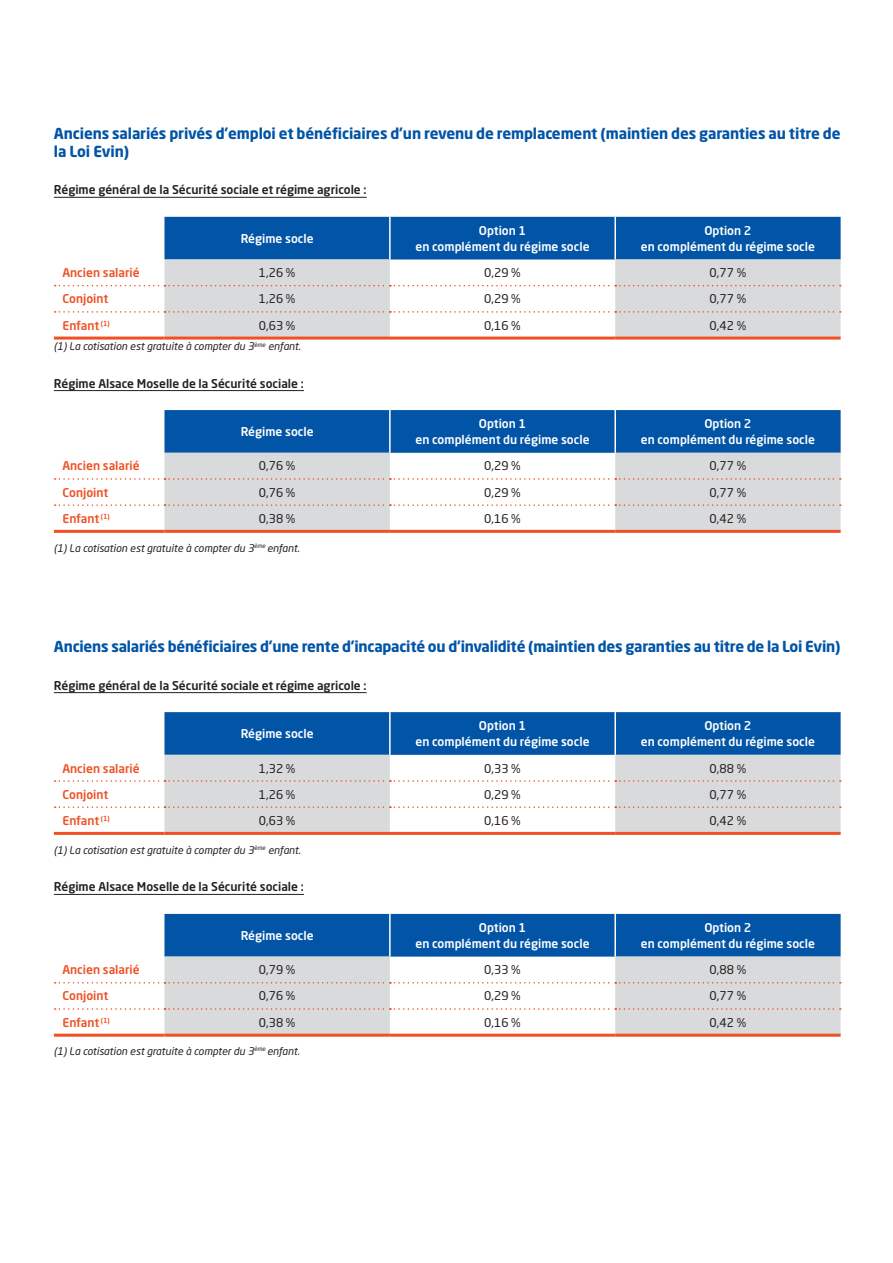
<style>
.page{position:relative;width:893px;height:1263px;background:#fff}
.page>*{position:absolute;margin:0;border:0;box-sizing:border-box;transform-origin:0 0}
.Sous_titre_-_niveau{font:700 15px/18px "Neo Sans Std";letter-spacing:-.015em;color:#0154a6}
.t1{font:500 12px "Neo Sans Std";color:#fff}
.t2{font:12px "Neo Sans Std";color:#231f20}
.sous_titre_-_niveau{font:500 12px "Neo Sans Std";color:#231f20}
.t3{font:500 12px "Neo Sans Std";color:#f05024}
.sous_titre_-_niveau-2{font:italic 10.5px "Neo Sans Std";color:#231f20}
</style>
<div class="page">
<hr style="left:54px;top:197px;width:313px;height:1px;background:#231f20">
<hr style="left:54px;top:390px;width:250px;height:1px;background:#231f20">
<hr style="left:54px;top:692px;width:313px;height:1px;background:#231f20">
<hr style="left:54px;top:894px;width:250px;height:1px;background:#231f20">
<div style="left:164px;top:217px;width:677px;height:42px;background:#0154a6"></div>
<svg style="left:164px;top:259px;width:677px;height:78px;fill:#d8dadb"></svg>
<hr style="left:389px;top:217px;width:2px;height:42px;background:#fff">
<hr style="left:614px;top:217px;width:2px;height:42px;background:#fff">
<svg style="left:55px;top:285px;width:786px;height:1px"></svg>
<hr style="left:54px;top:337px;width:110px;height:3px;background:#f05024">
<hr style="left:164px;top:337px;width:226px;height:3px;background:#f05024">
<hr style="left:390px;top:337px;width:225px;height:3px;background:#f05024">
<svg style="left:55px;top:311px;width:786px;height:2px"></svg>
<hr style="left:615px;top:337px;width:226px;height:3px;background:#f05024">
<div style="left:164px;top:410px;width:677px;height:43px;background:#0154a6"></div>
<svg style="left:164px;top:453px;width:677px;height:77px;fill:#d8dadb"></svg>
<hr style="left:389px;top:410px;width:2px;height:43px;background:#fff">
<hr style="left:614px;top:410px;width:2px;height:43px;background:#fff">
<svg style="left:55px;top:478px;width:786px;height:2px"></svg>
<hr style="left:54px;top:530px;width:110px;height:3px;background:#f05024">
<hr style="left:164px;top:530px;width:226px;height:3px;background:#f05024">
<hr style="left:390px;top:530px;width:225px;height:3px;background:#f05024">
<svg style="left:55px;top:504px;width:786px;height:2px"></svg>
<hr style="left:615px;top:530px;width:226px;height:3px;background:#f05024">
<div style="left:164px;top:712px;width:677px;height:43px;background:#0154a6"></div>
<svg style="left:164px;top:755px;width:677px;height:77px;fill:#d8dadb"></svg>
<hr style="left:389px;top:712px;width:2px;height:43px;background:#fff">
<hr style="left:614px;top:712px;width:2px;height:43px;background:#fff">
<svg style="left:55px;top:780px;width:786px;height:2px"></svg>
<hr style="left:54px;top:832px;width:110px;height:3px;background:#f05024">
<hr style="left:164px;top:832px;width:226px;height:3px;background:#f05024">
<hr style="left:390px;top:832px;width:225px;height:3px;background:#f05024">
<svg style="left:55px;top:806px;width:786px;height:2px"></svg>
<hr style="left:615px;top:832px;width:226px;height:3px;background:#f05024">
<div style="left:164px;top:914px;width:677px;height:42px;background:#0154a6"></div>
<svg style="left:164px;top:956px;width:677px;height:78px;fill:#d8dadb"></svg>
<hr style="left:389px;top:914px;width:2px;height:42px;background:#fff">
<hr style="left:614px;top:914px;width:2px;height:42px;background:#fff">
<svg style="left:55px;top:982px;width:786px;height:1px"></svg>
<hr style="left:54px;top:1034px;width:110px;height:3px;background:#f05024">
<hr style="left:164px;top:1034px;width:226px;height:3px;background:#f05024">
<hr style="left:390px;top:1034px;width:225px;height:3px;background:#f05024">
<svg style="left:55px;top:1008px;width:786px;height:2px"></svg>
<hr style="left:615px;top:1034px;width:226px;height:3px;background:#f05024">
<p class="Sous_titre_-_niveau" style="left:54px;top:124px;width:788px">Anciens salariés privés d’emploi et bénéficiaires d’un revenu de remplacement (maintien des garanties au titre de la Loi Evin)</p>
<p class="sous_titre_-_niveau" style="left:54px;top:182px;width:314px">Régime général de la Sécurité sociale et régime agricole :</p>
<p class="t1" style="left:241px;top:231px;width:74px">Régime socle</p>
<p class="t1" style="left:479px;top:222px;width:49px">Option 1</p>
<p class="t1" style="left:415px;top:239px;width:176px">en complément du régime socle</p>
<p class="t1" style="left:704px;top:222px;width:49px">Option 2</p>
<p class="t1" style="left:641px;top:239px;width:176px">en complément du régime socle</p>
<p class="t3" style="left:62px;top:265px;width:79px">Ancien salarié</p>
<p class="t2" style="left:259px;top:265px;width:38px">1,26 %</p>
<p class="t2" style="left:484px;top:265px;width:38px">0,29 %</p>
<p class="t2" style="left:710px;top:265px;width:38px">0,77 %</p>
<p class="t3" style="left:62px;top:291px;width:47px">Conjoint</p>
<p class="t2" style="left:259px;top:292px;width:38px">1,26 %</p>
<p class="t2" style="left:484px;top:292px;width:38px">0,29 %</p>
<p class="t2" style="left:710px;top:292px;width:38px">0,77 %</p>
<p class="t3" style="left:62px;top:318px;width:49px">Enfant <sup>(1)</sup></p>
<p class="t2" style="left:259px;top:318px;width:38px">0,63 %</p>
<p class="t2" style="left:484px;top:318px;width:38px">0,16 %</p>
<p class="t2" style="left:710px;top:318px;width:38px">0,42 %</p>
<p class="sous_titre_-_niveau-2" style="left:54px;top:340px;width:248px">(1) La cotisation est gratuite à compter du 3<sup>ème</sup> enfant.</p>
<p class="sous_titre_-_niveau" style="left:54px;top:376px;width:251px">Régime Alsace Moselle de la Sécurité sociale :</p>
<p class="t1" style="left:241px;top:424px;width:74px">Régime socle</p>
<p class="t1" style="left:479px;top:416px;width:49px">Option 1</p>
<p class="t1" style="left:415px;top:432px;width:176px">en complément du régime socle</p>
<p class="t1" style="left:704px;top:416px;width:49px">Option 2</p>
<p class="t1" style="left:641px;top:432px;width:176px">en complément du régime socle</p>
<p class="t3" style="left:62px;top:458px;width:79px">Ancien salarié</p>
<p class="t2" style="left:259px;top:459px;width:38px">0,76 %</p>
<p class="t2" style="left:484px;top:459px;width:38px">0,29 %</p>
<p class="t2" style="left:710px;top:459px;width:38px">0,77 %</p>
<p class="t3" style="left:62px;top:485px;width:47px">Conjoint</p>
<p class="t2" style="left:259px;top:485px;width:38px">0,76 %</p>
<p class="t2" style="left:484px;top:485px;width:38px">0,29 %</p>
<p class="t2" style="left:710px;top:485px;width:38px">0,77 %</p>
<p class="t3" style="left:62px;top:511px;width:49px">Enfant <sup>(1)</sup></p>
<p class="t2" style="left:259px;top:511px;width:38px">0,38 %</p>
<p class="t2" style="left:484px;top:511px;width:38px">0,16 %</p>
<p class="t2" style="left:710px;top:511px;width:38px">0,42 %</p>
<p class="sous_titre_-_niveau-2" style="left:54px;top:542px;width:247px">(1) La cotisation est gratuite à compter du 3<sup>ème</sup> enfant.</p>
<p class="Sous_titre_-_niveau" style="left:54px;top:637px;width:788px">Anciens salariés bénéficiaires d’une rente d’incapacité ou d’invalidité (maintien des garanties au titre de la Loi Evin)</p>
<p class="sous_titre_-_niveau" style="left:54px;top:678px;width:314px">Régime général de la Sécurité sociale et régime agricole :</p>
<p class="t1" style="left:241px;top:726px;width:74px">Régime socle</p>
<p class="t1" style="left:479px;top:718px;width:49px">Option 1</p>
<p class="t1" style="left:415px;top:734px;width:176px">en complément du régime socle</p>
<p class="t1" style="left:704px;top:718px;width:49px">Option 2</p>
<p class="t1" style="left:641px;top:734px;width:176px">en complément du régime socle</p>
<p class="t3" style="left:62px;top:760px;width:79px">Ancien salarié</p>
<p class="t2" style="left:259px;top:761px;width:38px">1,32 %</p>
<p class="t2" style="left:484px;top:761px;width:38px">0,33 %</p>
<p class="t2" style="left:710px;top:761px;width:38px">0,88 %</p>
<p class="t3" style="left:62px;top:787px;width:47px">Conjoint</p>
<p class="t2" style="left:259px;top:787px;width:38px">1,26 %</p>
<p class="t2" style="left:484px;top:787px;width:38px">0,29 %</p>
<p class="t2" style="left:710px;top:787px;width:38px">0,77 %</p>
<p class="t3" style="left:62px;top:813px;width:49px">Enfant <sup>(1)</sup></p>
<p class="t2" style="left:259px;top:813px;width:38px">0,63 %</p>
<p class="t2" style="left:484px;top:813px;width:38px">0,16 %</p>
<p class="t2" style="left:710px;top:813px;width:38px">0,42 %</p>
<p class="sous_titre_-_niveau-2" style="left:54px;top:844px;width:248px">(1) La cotisation est gratuite à compter du 3<sup>ème</sup> enfant.</p>
<p class="sous_titre_-_niveau" style="left:54px;top:879px;width:251px">Régime Alsace Moselle de la Sécurité sociale :</p>
<p class="t1" style="left:241px;top:928px;width:74px">Régime socle</p>
<p class="t1" style="left:479px;top:919px;width:49px">Option 1</p>
<p class="t1" style="left:415px;top:936px;width:176px">en complément du régime socle</p>
<p class="t1" style="left:704px;top:919px;width:49px">Option 2</p>
<p class="t1" style="left:641px;top:936px;width:176px">en complément du régime socle</p>
<p class="t3" style="left:62px;top:962px;width:79px">Ancien salarié</p>
<p class="t2" style="left:259px;top:962px;width:38px">0,79 %</p>
<p class="t2" style="left:484px;top:962px;width:38px">0,33 %</p>
<p class="t2" style="left:710px;top:962px;width:38px">0,88 %</p>
<p class="t3" style="left:62px;top:988px;width:47px">Conjoint</p>
<p class="t2" style="left:259px;top:989px;width:38px">0,76 %</p>
<p class="t2" style="left:484px;top:989px;width:38px">0,29 %</p>
<p class="t2" style="left:710px;top:989px;width:38px">0,77 %</p>
<p class="t3" style="left:62px;top:1015px;width:49px">Enfant <sup>(1)</sup></p>
<p class="t2" style="left:259px;top:1015px;width:38px">0,38 %</p>
<p class="t2" style="left:484px;top:1015px;width:38px">0,16 %</p>
<p class="t2" style="left:710px;top:1015px;width:38px">0,42 %</p>
<p class="sous_titre_-_niveau-2" style="left:54px;top:1044px;width:247px">(1) La cotisation est gratuite à compter du 3<sup>ème</sup> enfant.</p>
</div>
